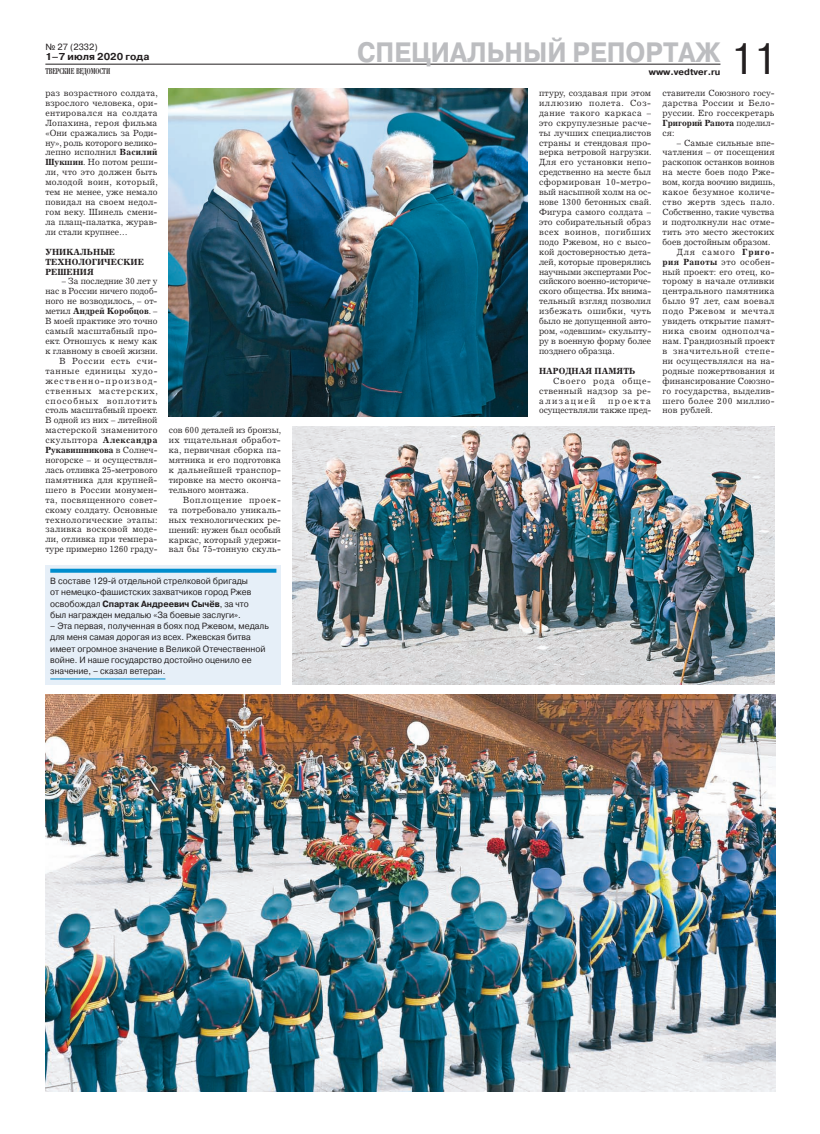
<style>
.page{position:relative;width:820px;height:1134px;background:#fff}
.page>*{position:absolute;margin:0;border:0;box-sizing:border-box;transform-origin:0 0}
.t1{font:44px "Pragmatica C";color:#231f20;scale:.9 1}
.t2{font:700 28px "Pragmatica C";color:#bcbdc0;scale:.9 1}
.t3{font:700 10px "Pragmatica C";color:#231f20}
.t4{font:9px/9.9px "Excelsior Cyr Upright";letter-spacing:.02em;color:#231f20;text-align:justify;scale:.96 1}
.t5{font:9px/9.9px "Excelsior Cyr Upright";letter-spacing:.02em;color:#231f20;text-align:right;scale:.94 1}
.t6{font:9px/9.9px "Excelsior Cyr Upright";letter-spacing:.02em;color:#231f20;text-align:justify;scale:.95 1}
.t7{font:9px/11.3px "Pragmatica C";color:#231f20;scale:.95 1}
.t8{font:9px "Excelsior Cyr Upright";letter-spacing:.04em;color:#231f20;scale:.96 1}
.t9{font:700 9px/9.9px "Excelsior Cyr";letter-spacing:.005em;color:#231f20;scale:.95 1}
.t10{font:9px/9.9px "Excelsior Cyr Upright";letter-spacing:-.005em;color:#231f20;text-align:right;scale:.96 1}
.t11{font:9px "Excelsior Cyr Upright";color:#231f20;scale:.94 1}
.t12{font:9px "Excelsior Cyr Upright";letter-spacing:-.005em;color:#231f20;scale:.94 1}
.t13{font:9px "Excelsior Cyr Upright";color:#231f20;scale:.95 1}
.t14{font:9px "Excelsior Cyr Upright";letter-spacing:.05em;color:#231f20;scale:.96 1}
.t15{font:9px "Excelsior Cyr Upright";letter-spacing:.045em;color:#231f20;scale:.96 1}
.t16{font:9px "Excelsior Cyr Upright";letter-spacing:.055em;color:#231f20;scale:.96 1}
.t17{font:9px "Excelsior Cyr Upright";letter-spacing:.075em;color:#231f20;scale:.96 1}
.t18{font:9px "Bodoni Cond C";color:#231f20;scale:.85 1}
.t19{font:9px "Excelsior Cyr Upright";letter-spacing:.065em;color:#231f20;scale:.96 1}
.t20{font:9px "Excelsior Cyr Upright";letter-spacing:.07em;color:#231f20;scale:.96 1}
.t21{font:9px "Excelsior Cyr Upright";letter-spacing:.085em;color:#231f20;scale:.96 1}
.t22{font:9px "Excelsior Cyr Upright";letter-spacing:.095em;color:#231f20;scale:.96 1}
.t23{font:700 9px "Pragmatica C";color:#231f20}
.t24{font:9px "Pragmatica C";color:#231f20}
.t25{font:9px "Excelsior Cyr Upright";letter-spacing:.17em;color:#231f20;scale:.96 1}
.s1{font-family:"Excelsior Cyr";font-weight:700}
.s2{font-weight:700}
</style>
<div class="page">
<hr style="left:45px;top:64px;width:675px;height:1px;background:#231f20">
<div style="left:45px;top:565px;width:236px;height:119px;background:#e6eff8"></div>
<svg style="left:50px;top:569px;width:226px;height:4px"></svg>
<hr style="left:50px;top:678px;width:115px;height:1px;background:#008dcd">
<img style="left:169px;top:89px;width:358px;height:327px">
<img style="left:45px;top:694px;width:729px;height:397px">
<img style="left:292px;top:426px;width:482px;height:258px">
<p class="t24" style="left:45px;top:43px;width:54px">№ 27 (2332)</p>
<p class="t3" style="left:45px;top:52px;width:105px">1–7 июля 2020 года</p>
<p class="t18" style="left:45px;top:68px;width:78px">ТВЕРСКИЕ ВЕДОМОСТИ</p>
<p class="t4" style="left:45px;top:89px;width:119px">раз возрастного солдата, взрослого человека, ори&shy;ентировался на солдата Лопахина, героя фильма «Они сражались за Роди&shy;ну», роль которого велико&shy;лепно исполнил <span class="s1">Василий Шукшин</span>. Но потом реши&shy;ли, что это должен быть молодой воин, который, тем не менее, уже немало повидал на своем недол&shy;гом веку. Шинель смени&shy;ла плащ-палатка, журав&shy;ли стали крупнее…</p>
<p class="t9" style="left:45px;top:247px;width:105px">УНИКАЛЬНЫЕ<br>ТЕХНОЛОГИЧЕСКИЕ<br>РЕШЕНИЯ</p>
<p class="t5" style="left:45px;top:277px;width:121px">– За последние 30 лет у<br>нас в России ничего подоб&shy;ного не возводилось, – от&shy;метил <span class="s1">Андрей Коробцов</span>. –<br>В моей практике это точно самый масштабный про&shy;ект. Отношусь к нему как к главному в своей жизни.<br>В России есть счи&shy;танные единицы худо&shy;жественно-производ&shy;ственных мастерских, способных воплотить столь масштабный проект.<br>В одной из них – литейной мастерской знаменитого скульптора <span class="s1">Александра<br>Рукавишникова</span> в Солнеч&shy;ногорске – и осуществля&shy;лась отливка 25-метрового памятника для крупней&shy;шего в России монумен&shy;та, посвященного совет&shy;скому солдату. Основные технологические этапы: заливка восковой моде&shy;ли, отливка при темпера&shy;туре примерно 1260 граду-</p>
<p class="t7" style="left:50px;top:576px;width:213px">В составе 129-й отдельной стрелковой бригады от немецко-фашистских захватчиков город Ржев освобождал <span class="s2">Спартак Андреевич Сычёв</span>, за что был награжден медалью «За боевые заслуги».</p>
<p class="t7" style="left:50px;top:621px;width:231px">– Эта первая, полученная в боях под Ржевом, медаль для меня самая дорогая из всех. Ржевская битва имеет огромное значение в Великой Отечественной войне. И наше государство достойно оценило ее значение, – сказал ветеран.</p>
<p class="t11" style="left:169px;top:427px;width:121px">сов 600 деталей из бронзы,</p>
<p class="t4" style="left:169px;top:436px;width:118px">их тщательная обработ-</p>
<p class="t6" style="left:169px;top:446px;width:119px">ка, первичная сборка па-</p>
<p class="t6" style="left:169px;top:456px;width:119px">мятника и его подготовка</p>
<p class="t4" style="left:169px;top:466px;width:118px">к дальнейшей транспор-</p>
<p class="t6" style="left:169px;top:476px;width:119px">тировке на место оконча-</p>
<p class="t6" style="left:169px;top:486px;width:86px">тельного монтажа.</p>
<p class="t20" style="left:183px;top:496px;width:103px">Воплощение проек-</p>
<p class="t4" style="left:169px;top:505px;width:118px">та потребовало уникаль-</p>
<p class="t4" style="left:169px;top:515px;width:118px">ных технологических ре-</p>
<p class="t13" style="left:169px;top:526px;width:119px">шений: нужен был особый</p>
<p class="t6" style="left:169px;top:535px;width:119px">каркас, который удержи-</p>
<p class="t4" style="left:169px;top:545px;width:118px">вал бы 75-тонную скуль-</p>
<p class="t2" style="left:357px;top:42px;width:405px">СПЕЦИАЛЬНЫЙ РЕПОРТАЖ</p>
<p class="t23" style="left:648px;top:69px;width:73px">www.vedtver.ru</p>
<p class="t1" style="left:730px;top:43px;width:52px">11</p>
<p class="t4" style="left:539px;top:89px;width:119px">птуру, создавая при этом иллюзию полета. Соз&shy;дание такого каркаса – это скрупулезные расче&shy;ты лучших специалистов страны и стендовая про&shy;верка ветровой нагрузки.<br>Для его установки непо&shy;средственно на месте был сформирован 10-метро&shy;вый насыпной холм на ос&shy;нове 1300 бетонных свай.<br>Фигура самого солдата – это собирательный образ всех воинов, погибших подо Ржевом, но с высо&shy;кой достоверностью дета&shy;лей, которые проверялись научными экспертами Рос&shy;сийского военно-историче&shy;ского общества. Их внима&shy;тельный взгляд позволил избежать ошибки, чуть было не допущенной авто&shy;ром, «одевшим» скульпту&shy;ру в военную форму более позднего образца.</p>
<p class="t9" style="left:539px;top:366px;width:103px">НАРОДНАЯ ПАМЯТЬ</p>
<p class="t21" style="left:553px;top:377px;width:103px">Своего рода обще-</p>
<p class="t8" style="left:539px;top:387px;width:118px">ственный надзор за ре-</p>
<p class="t25" style="left:539px;top:397px;width:60px">ализацией</p>
<p class="t10" style="left:539px;top:396px;width:118px">проекта<br>осуществляли также пред-</p>
<p class="t6" style="left:662px;top:89px;width:119px">ставители Союзного госу&shy;дарства России и Бело&shy;руссии. Его госсекретарь <span class="s1">Григорий Рапота</span> поделил&shy;ся:</p>
<p class="t6" style="left:676px;top:138px;width:104px">– Самые сильные впе-</p>
<p class="t4" style="left:662px;top:148px;width:118px">чатления – от посещения</p>
<p class="t6" style="left:662px;top:158px;width:119px">раскопок останков воинов</p>
<p class="t4" style="left:662px;top:168px;width:118px">на месте боев подо Рже-</p>
<p class="t12" style="left:662px;top:179px;width:121px">вом, когда воочию видишь,</p>
<p class="t8" style="left:662px;top:189px;width:118px">какое безумное количе-</p>
<p class="t14" style="left:662px;top:199px;width:119px">ство жертв здесь пало.</p>
<p class="t6" style="left:662px;top:208px;width:119px">Собственно, такие чувства</p>
<p class="t4" style="left:662px;top:218px;width:118px">и подтолкнули нас отме-</p>
<p class="t4" style="left:662px;top:228px;width:118px">тить это место жестоких</p>
<p class="t6" style="left:662px;top:237px;width:115px">боев достойным образом.</p>
<p class="t22" style="left:676px;top:248px;width:103px">Для самого <span class="s1">Григо-</span></p>
<p class="t15" style="left:662px;top:258px;width:118px"><span class="s1">рия Рапоты</span> это особен-</p>
<p class="t6" style="left:662px;top:267px;width:119px">ный проект: его отец, ко-</p>
<p class="t6" style="left:662px;top:277px;width:119px">торому в начале отливки</p>
<p class="t6" style="left:662px;top:287px;width:119px">центрального памятника</p>
<p class="t8" style="left:662px;top:298px;width:118px">было 97 лет, сам воевал</p>
<p class="t19" style="left:662px;top:308px;width:118px">подо Ржевом и мечтал</p>
<p class="t6" style="left:662px;top:317px;width:119px">увидеть открытие памят-</p>
<p class="t16" style="left:662px;top:328px;width:118px">ника своим однополча-</p>
<p class="t6" style="left:662px;top:337px;width:119px">нам. Грандиозный проект</p>
<p class="t17" style="left:662px;top:347px;width:118px">в значительной степе-</p>
<p class="t6" style="left:662px;top:357px;width:119px">ни осуществлялся на на-</p>
<p class="t6" style="left:662px;top:366px;width:119px">родные пожертвования и</p>
<p class="t6" style="left:662px;top:376px;width:119px">финансирование Союзно-</p>
<p class="t6" style="left:662px;top:386px;width:119px">го государства, выделив-</p>
<p class="t8" style="left:662px;top:397px;width:118px">шего более 200 миллио-</p>
<p class="t6" style="left:662px;top:406px;width:55px">нов рублей.</p>
</div>
